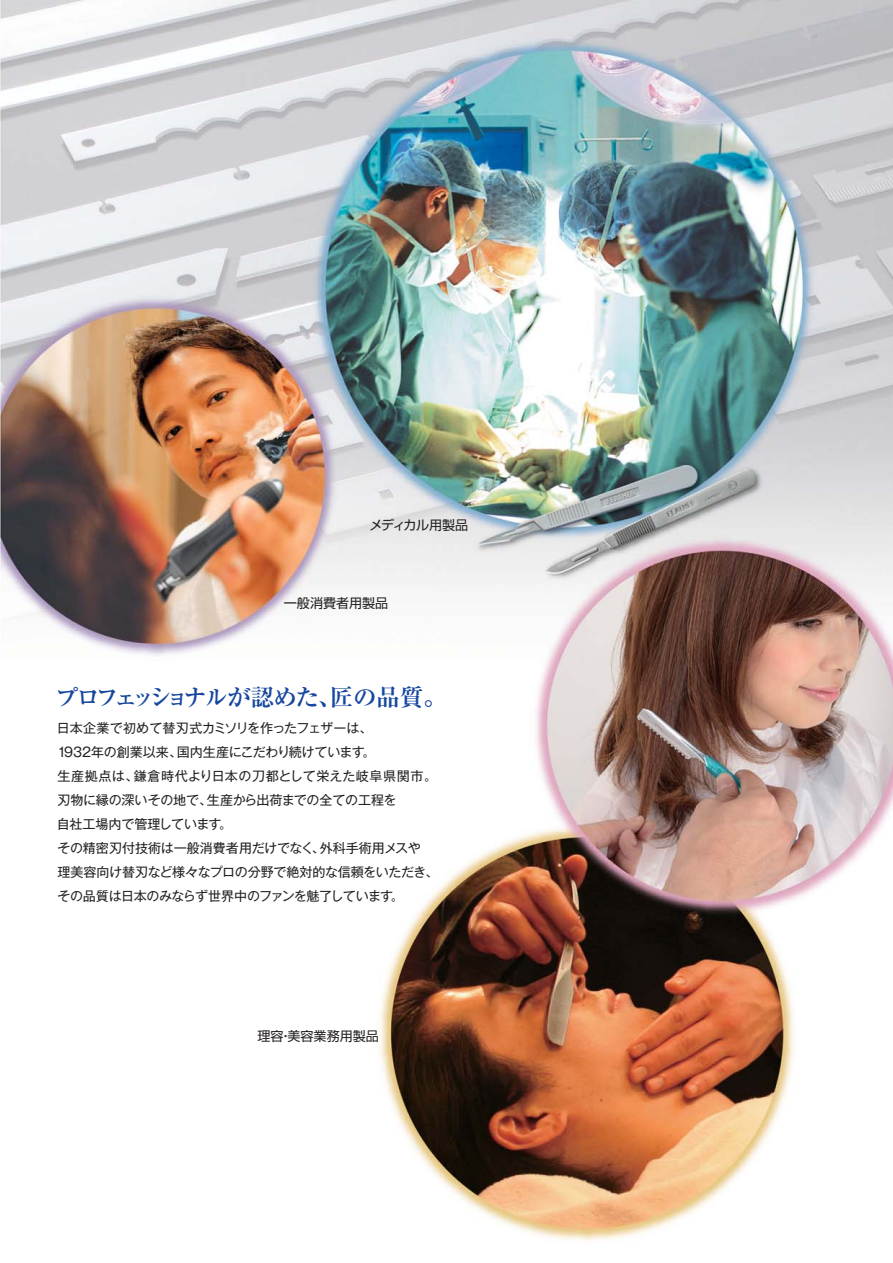
<style>
.page{position:relative;width:893px;height:1263px;background:#fff}
.page>*{position:absolute;margin:0;border:0;box-sizing:border-box;transform-origin:0 0}
.t1{font:23.7px "Ryumin Pr 5 Bold 90 pv RKSJ H";letter-spacing:-.1em;color:#17479e}
.t2{font:13.05px/24px "Gothic MB101 Pr 5 Regular 90 pv RKSJ H";letter-spacing:-.01em;color:#231f20}
.t3{font:13.05px "Shin Go Pr 5 Regular 90 pv RKSJ H";color:#231f20}
.t4{font:13.05px "Shin Go Pr 5 Regular 90 pv RKSJ H";letter-spacing:-.035em;color:#231f20}
</style>
<div class="page">
<img style="left:0;top:0;width:893px;height:1241px">
<p class="t4" style="left:369px;top:520px;width:100px">メディカル用製品</p>
<p class="t3" style="left:284px;top:598px;width:106px">一般消費者用製品</p>
<h1 class="t1" style="left:55px;top:689px;width:393px">プロフェッショナルが認めた、匠の品質。</h1>
<p class="t2" style="left:57px;top:718px;width:383px">日本企業で初めて替刃式カミソリを作ったフェザーは、<br>1932年の創業以来、国内生産にこだわり続けています。<br>生産拠点は、鎌倉時代より日本の刀都として栄えた岐阜県関市。刃物に縁の深いその地で、生産から出荷までの全ての工程を<br>自社工場内で管理しています。<br>その精密刃付技術は一般消費者用だけでなく、外科手術用メスや<br>理美容向け替刃など様々なプロの分野で絶対的な信頼をいただき、その品質は日本のみならず世界中のファンを魅了しています。</p>
<p class="t3" style="left:258px;top:1031px;width:123px">理容・美容業務用製品</p>
</div>
